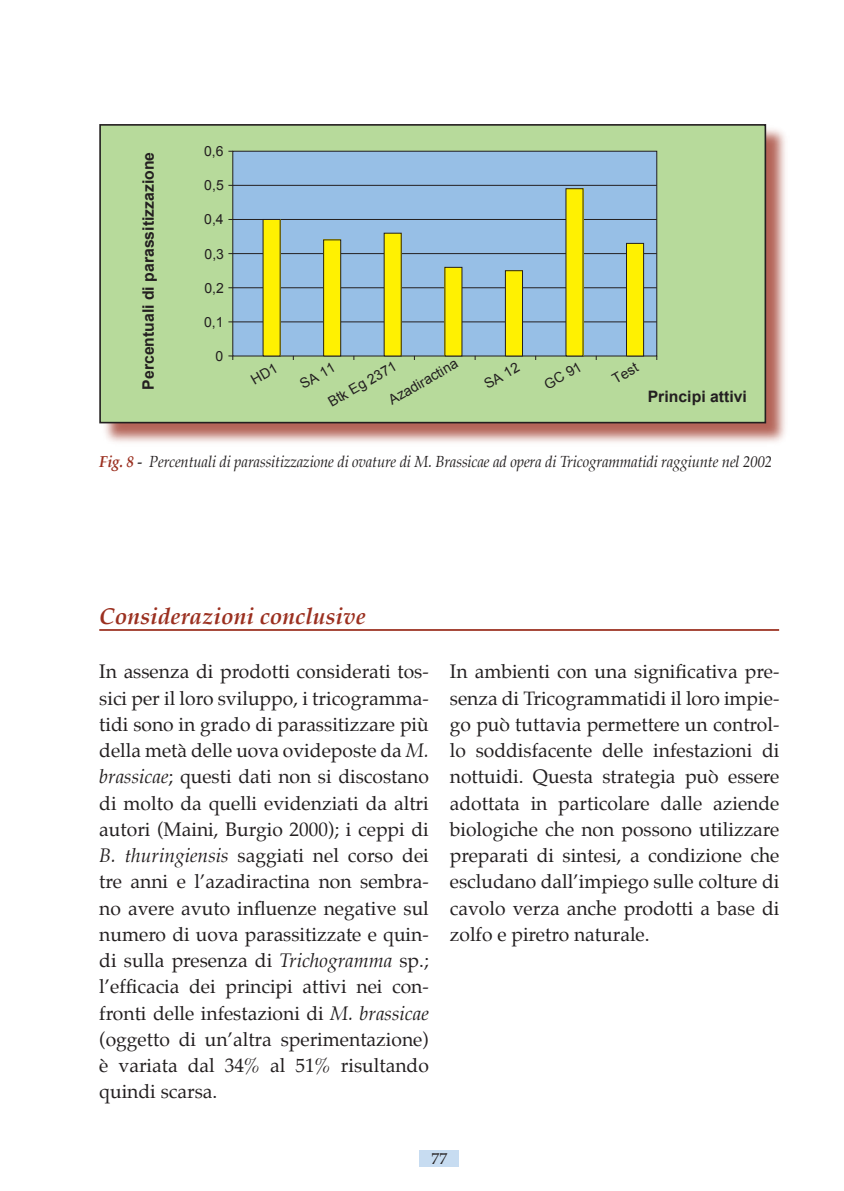
<style>
.page{position:relative;width:844px;height:1191px;background:#fff}
.page>*{position:absolute;margin:0;border:0;box-sizing:border-box;transform-origin:0 0}
.t1{font:italic 700 22.75px "Palatino";color:#9b3020}
.t2{font:19.25px/26.2px "Palatino";color:#231f20;text-align:justify}
.t3{font:italic 15.75px "Palatino";letter-spacing:-.01em;color:#231f20;scale:.94 1}
.t4{font:700 15.75px "Arial";color:#231f20}
.t5{font:15.75px "Palatino";color:#231f20}
.t6{font:14px/29.6px "Arial";color:#231f20}
.s1{font-weight:700;color:#9b3020}
.s2{font-style:italic}
</style>
<div class="page">
<hr style="left:99px;top:629px;width:680px;height:2px;background:#9b3020">
<div style="left:101px;top:126px;width:688px;height:321px;background:#9b3020;opacity:.75"></div>
<div style="left:100px;top:125px;width:665px;height:297px;background:#b7da9b"></div>
<div style="left:99px;top:124px;width:667px;height:299px;border:2px solid #231f20"></div>
<div style="left:233px;top:151px;width:423px;height:205px;background:#97bfe6"></div>
<div style="left:232px;top:151px;width:424px;height:205px;border:1px solid #231f20"></div>
<hr style="left:228px;top:321px;width:428px;height:1px;background:#231f20">
<hr style="left:228px;top:287px;width:428px;height:1px;background:#231f20">
<hr style="left:228px;top:253px;width:428px;height:1px;background:#231f20">
<hr style="left:228px;top:219px;width:428px;height:1px;background:#231f20">
<hr style="left:228px;top:185px;width:428px;height:1px;background:#231f20">
<div style="left:263px;top:219px;width:17px;height:137px;background:#fff101"></div>
<div style="left:323px;top:240px;width:17px;height:116px;background:#fff101"></div>
<div style="left:323px;top:240px;width:18px;height:116px;border:1px solid #231f20"></div>
<div style="left:384px;top:233px;width:17px;height:123px;background:#fff101"></div>
<div style="left:445px;top:267px;width:17px;height:89px;background:#fff101"></div>
<div style="left:505px;top:271px;width:17px;height:85px;background:#fff101"></div>
<div style="left:505px;top:270px;width:17px;height:86px;border:1px solid #231f20"></div>
<div style="left:565px;top:189px;width:18px;height:167px;background:#fff101"></div>
<div style="left:626px;top:243px;width:17px;height:113px;background:#fff101"></div>
<div style="left:626px;top:243px;width:17px;height:113px;border:1px solid #231f20"></div>
<svg style="left:228px;top:355px;width:5px;height:5px"></svg>
<div style="left:419px;top:1150px;width:40px;height:16px;background:#c7dcf1"></div>
<p class="t4" style="left:139px;top:390px;width:239px;rotate:-90deg">Percentuali di parassitizzazione</p>
<p class="t6" style="left:204px;top:136px;width:21px">0,6</p>
<p class="t6" style="left:204px;top:170px;width:21px">0,5</p>
<p class="t6" style="left:204px;top:205px;width:21px">0,4</p>
<p class="t6" style="left:204px;top:239px;width:21px">0,3</p>
<p class="t6" style="left:204px;top:273px;width:21px">0,2</p>
<p class="t6" style="left:204px;top:307px;width:21px">0,1</p>
<p class="t6" style="left:215px;top:341px;width:9px">0</p>
<p class="t6" style="left:382px;top:388px;width:79px;rotate:-30deg">Azadiractina</p>
<p class="t6" style="left:537px;top:373px;width:42px;rotate:-30deg">GC 91</p>
<p class="t6" style="left:606px;top:367px;width:29px;rotate:-30deg">Test</p>
<p class="t6" style="left:307px;top:364px;width:78px;text-indent:-15px;rotate:-30deg">SA 11<br>Btk Eg 2371</p>
<p class="t6" style="left:477px;top:372px;width:40px;rotate:-30deg">SA 12</p>
<p class="t4" style="left:647px;top:387px;width:101px">Principi attivi</p>
<p class="t3" style="left:99px;top:452px;width:717px"><span class="s1">Fig. 8</span> - Percentuali di parassitizzazione di ovature di M. Brassicae ad opera di Tricogrammatidi raggiunte nel 2002</p>
<p class="t1" style="left:99px;top:602px;width:268px">Considerazioni conclusive</p>
<p class="t2" style="left:99px;top:660px;width:331px">In assenza di prodotti considerati tos&shy;sici per il loro sviluppo, i tricogramma&shy;tidi sono in grado di parassitizzare più della metà delle uova ovideposte da <span class="s2">M. brassicae</span>; questi dati non si discostano di molto da quelli evidenziati da altri autori (Maini, Burgio 2000); i ceppi di <span class="s2">B. thuringiensis</span> saggiati nel corso dei tre anni e l’azadiractina non sembra&shy;no avere avuto influenze negative sul numero di uova parassitizzate e quin&shy;di sulla presenza di <span class="s2">Trichogramma</span> sp.; l’efficacia dei principi attivi nei con&shy;fronti delle infestazioni di <span class="s2">M. brassicae </span>(oggetto di un’altra sperimentazione) è variata dal 34% al 51% risultando quindi scarsa.</p>
<p class="t2" style="left:450px;top:660px;width:331px">In ambienti con una significativa pre&shy;senza di Tricogrammatidi il loro impie&shy;go può tuttavia permettere un control&shy;lo soddisfacente delle infestazioni di nottuidi. Questa strategia può essere adottata in particolare dalle aziende biologiche che non possono utilizzare preparati di sintesi, a condizione che escludano dall’impiego sulle colture di cavolo verza anche prodotti a base di zolfo e piretro naturale.</p>
<p class="t5" style="left:431px;top:1147px;width:17px">77</p>
</div>
